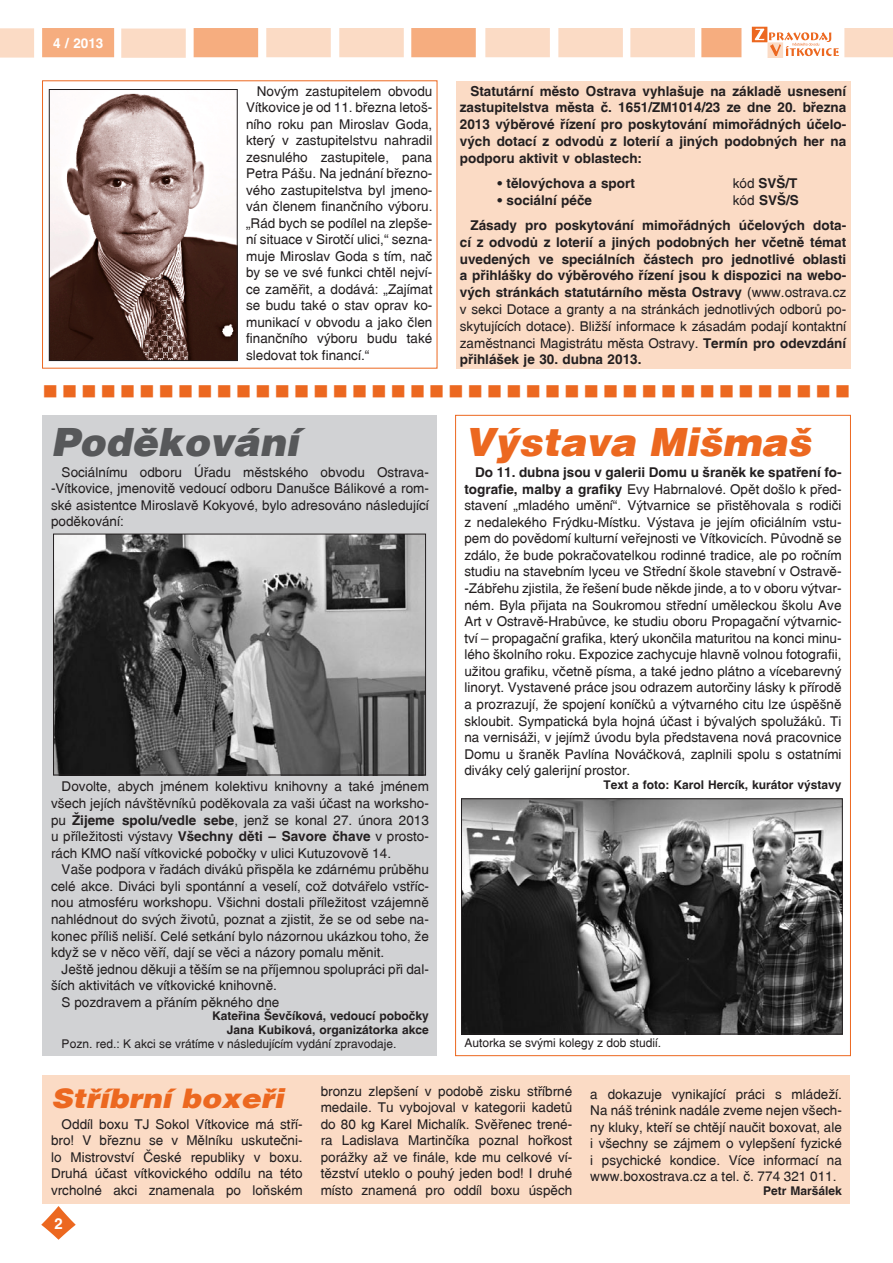
<style>
.page{position:relative;width:893px;height:1263px;background:#fff}
.page>*{position:absolute;margin:0;border:0;box-sizing:border-box;transform-origin:0 0}
.t1{font:italic 900 39px "Switzerland";color:#ec6820}
.t2{font:italic 900 39px "Switzerland";color:#57585a}
.t3{font:italic 900 27px "Switzerland";color:#ec6820;scale:1.1 1}
.t4{font:21px "Wingdings";color:#ec6820}
.t5{font:700 15px "Switzerland";color:#fff}
.t6{font:13.5px/16.5px "Switzerland";color:#231f20;text-align:justify}
.t7{font:700 13.5px/16.8px "Switzerland";color:#231f20;text-align:justify}
.t8{font:700 13.5px "Switzerland";color:#fff}
.t9{font:700 12px/13.5px "Switzerland";color:#231f20;text-align:right}
.t10{font:12px "Switzerland";color:#231f20}
.s1{font-weight:400}
.s2{font-weight:700}
</style>
<div class="page">
<div style="left:485px;top:28px;width:65px;height:29px;background:#fbdbc5"></div>
<div style="left:558px;top:28px;width:65px;height:29px;background:#fbdbc5"></div>
<div style="left:630px;top:28px;width:65px;height:29px;background:#fbdbc5"></div>
<div style="left:266px;top:28px;width:65px;height:29px;background:#fbdbc5"></div>
<div style="left:339px;top:28px;width:65px;height:29px;background:#fbdbc5"></div>
<div style="left:194px;top:28px;width:64px;height:29px;background:#f6ad7f"></div>
<div style="left:0;top:28px;width:34px;height:30px;background:#fbdbc5"></div>
<div style="left:411px;top:28px;width:65px;height:29px;background:#f6ad7f"></div>
<div style="left:701px;top:28px;width:40px;height:29px;background:#f6ad7f"></div>
<div style="left:844px;top:28px;width:49px;height:29px;background:#fbdbc5"></div>
<svg style="left:752px;top:27px;width:15px;height:15px"></svg>
<div style="left:767px;top:42px;width:16px;height:16px;background:#fbdbc5"></div>
<svg style="left:755px;top:29px;width:84px;height:27px"></svg>
<div style="left:42px;top:28px;width:72px;height:29px;background:#f6ad7f"></div>
<div style="left:121px;top:29px;width:65px;height:29px;background:#fbdbc5"></div>
<svg style="left:41px;top:1206px;width:35px;height:34px"></svg>
<div style="left:456px;top:81px;width:394px;height:288px;background:#fbdbc5"></div>
<img style="left:51px;top:93px;width:185px;height:266px">
<div style="left:49px;top:89px;width:189px;height:272px;border:1px solid #231f20"></div>
<div style="left:43px;top:415px;width:394px;height:641px;background:#d1d2d4"></div>
<img style="left:463px;top:800px;width:378px;height:232px">
<div style="left:461px;top:798px;width:382px;height:236px;border:1px solid #231f20"></div>
<img style="left:55px;top:536px;width:369px;height:237px">
<div style="left:53px;top:534px;width:373px;height:241px;border:1px solid #231f20"></div>
<div style="left:43px;top:1075px;width:807px;height:128px;background:#fbdbc5"></div>
<p class="t8" style="left:53px;top:35px;width:52px">4 / 2013</p>
<p class="t6" style="left:246px;top:83px;width:188px;text-indent:11px">Novým zastupitelem obvodu Vítkovice je od 11. března letoš&shy;ního roku pan Miroslav Goda, který v zastupitelstvu nahradil zesnulého zastupitele, pana Petra Pášu. Na jednání březno&shy;vého zastupitelstva byl jmeno&shy;ván členem finančního výboru. „Rád bych se podílel na zlepše&shy;ní situace v Sirotčí ulici,“ sezna&shy;muje Miroslav Goda s tím, nač by se ve své funkci chtěl nejví&shy;ce zaměřit, a dodává: „Zajímat se budu také o stav oprav ko&shy;munikací v obvodu a jako člen finančního výboru budu také sledovat tok financí.“</p>
<p class="t7" style="left:460px;top:82px;width:388px;text-indent:11px">Statutární město Ostrava vyhlašuje na základě usnesení zastupitelstva města č. 1651/ZM1014/23 ze dne 20. března 2013 výběrové řízení pro poskytování mimořádných účelo&shy;vých dotací z odvodů z loterií a jiných podobných her na podporu aktivit v oblastech:</p>
<p class="t7" style="left:497px;top:175px;width:139px">• tělovýchova a sport</p>
<p class="t7" style="left:733px;top:175px;width:66px"><span class="s1">kód</span> SVŠ/T</p>
<p class="t7" style="left:497px;top:191px;width:96px">• sociální péče</p>
<p class="t7" style="left:470px;top:187px;width:377px;line-height:25.3px;text-indent:262px"><span class="s1">kód</span> SVŠ/S<br>Zásady pro poskytování mimořádných účelových dota-</p>
<p class="t7" style="left:460px;top:234px;width:388px">cí z odvodů z loterií a jiných podobných her včetně témat uvedených ve speciálních částech pro jednotlivé oblasti a přihlášky do výběrového řízení jsou k dispozici na webo&shy;vých stránkách statutárního města Ostravy <span class="s1">(www.ostrava.cz v sekci Dotace a granty a na stránkách jednotlivých odborů po&shy;skytujících dotace). Bližší informace k zásadám podají kontaktní zaměstnanci Magistrátu města Ostravy.</span> Termín pro odevzdání přihlášek je 30. dubna 2013.</p>
<h3 class="t4" style="left:43px;top:380px;width:809px">■■■■■■■■■■■■■■■■■■■■■■■■■■■■■■■■■■■■■■■■■■</h3>
<h1 class="t2" style="left:51px;top:419px;width:249px">Poděkování</h1>
<p class="t6" style="left:51px;top:464px;width:379px;text-indent:11px">Sociálnímu odboru Úřadu městského obvodu Ostrava--Vítkovice, jmenovitě vedoucí odboru Danušce Bálikové a rom&shy;ské asistentce Miroslavě Kokyové, bylo adresováno následující poděkování:</p>
<p class="t6" style="left:51px;top:778px;width:379px;text-indent:11px">Dovolte, abych jménem kolektivu knihovny a také jménem všech jejích návštěvníků poděkovala za vaši účast na worksho&shy;pu <span class="s2">Žijeme spolu/vedle sebe</span>, jenž se konal 27. února 2013 u příležitosti výstavy <span class="s2">Všechny děti – Savore čhave</span> v prosto&shy;rách KMO naší vítkovické pobočky v ulici Kutuzovově 14.</p>
<p class="t6" style="left:51px;top:861px;width:379px;text-indent:11px">Vaše podpora v řadách diváků přispěla ke zdárnému průběhu celé akce. Diváci byli spontánní a veselí, což dotvářelo vstříc&shy;nou atmosféru workshopu. Všichni dostali příležitost vzájemně nahlédnout do svých životů, poznat a zjistit, že se od sebe na&shy;konec příliš neliší. Celé setkání bylo názornou ukázkou toho, že když se v něco věří, dají se věci a názory pomalu měnit.</p>
<p class="t6" style="left:62px;top:961px;width:369px">Ještě jednou děkuji a těším se na příjemnou spolupráci při dal-</p>
<p class="t6" style="left:51px;top:977px;width:227px">ších aktivitách ve vítkovické knihovně.</p>
<p class="t6" style="left:62px;top:994px;width:219px">S pozdravem a přáním pěkného dne</p>
<p class="t9" style="left:212px;top:1009px;width:218px">Kateřina Ševčíková, vedoucí pobočky<br>Jana Kubiková, organizátorka akce</p>
<p class="t10" style="left:62px;top:1036px;width:336px">Pozn. red.: K akci se vrátíme v následujícím vydání zpravodaje.</p>
<h1 class="t1" style="left:464px;top:419px;width:348px">Výstava Mišmaš</h1>
<p class="t6" style="left:464px;top:464px;width:379px;text-indent:11px"><span class="s2">Do 11. dubna jsou v galerii Domu u šraněk ke spatření fo&shy;tografie, malby a grafiky</span> Evy Habrnalové. Opět došlo k před&shy;stavení „mladého umění“. Výtvarnice se přistěhovala s rodiči z nedalekého Frýdku-Místku. Výstava je jejím oficiálním vstu&shy;pem do povědomí kulturní veřejnosti ve Vítkovicích. Původně se zdálo, že bude pokračovatelkou rodinné tradice, ale po ročním studiu na stavebním lyceu ve Střední škole stavební v Ostravě--Zábřehu zjistila, že řešení bude někde jinde, a to v oboru výtvar&shy;ném. Byla přijata na Soukromou střední uměleckou školu Ave Art v Ostravě-Hrabůvce, ke studiu oboru Propagační výtvarnic&shy;tví – propagační grafika, který ukončila maturitou na konci minu&shy;lého školního roku. Expozice zachycuje hlavně volnou fotografii, užitou grafiku, včetně písma, a také jedno plátno a vícebarevný linoryt. Vystavené práce jsou odrazem autorčiny lásky k přírodě a prozrazují, že spojení koníčků a výtvarného citu lze úspěšně skloubit. Sympatická byla hojná účast i bývalých spolužáků. Ti na vernisáži, v jejímž úvodu byla představena nová pracovnice Domu u šraněk Pavlína Nováčková, zaplnili spolu s ostatními diváky celý galerijní prostor.</p>
<p class="t9" style="left:603px;top:778px;width:240px">Text a foto: Karol Hercík, kurátor výstavy</p>
<p class="t10" style="left:464px;top:1035px;width:198px">Autorka se svými kolegy z dob studií.</p>
<h2 class="t3" style="left:51px;top:1082px;width:213px">Stříbrní boxeři</h2>
<p class="t6" style="left:51px;top:1116px;width:253px;text-indent:11px">Oddíl boxu TJ Sokol Vítkovice má stří&shy;bro! V březnu se v Mělníku uskutečni&shy;lo Mistrovství České republiky v boxu.<br>Druhá účast vítkovického oddílu na této vrcholné akci znamenala po loňském</p>
<p class="t5" style="left:55px;top:1215px;width:10px">2</p>
<p class="t6" style="left:321px;top:1083px;width:253px">bronzu zlepšení v podobě zisku stříbrné medaile. Tu vybojoval v kategorii kadetů do 80 kg Karel Michalík. Svěřenec trené&shy;ra Ladislava Martinčíka poznal hořkost porážky až ve finále, kde mu celkové ví&shy;tězství uteklo o pouhý jeden bod! I druhé místo znamená pro oddíl boxu úspěch</p>
<p class="t6" style="left:590px;top:1086px;width:253px">a dokazuje vynikající práci s mládeží.<br>Na náš trénink nadále zveme nejen všech&shy;ny kluky, kteří se chtějí naučit boxovat, ale i všechny se zájmem o vylepšení fyzické i psychické kondice. Více informací na www.boxostrava.cz a tel. č. 774 321 011.</p>
<p class="t9" style="left:763px;top:1184px;width:80px">Petr Maršálek</p>
</div>
